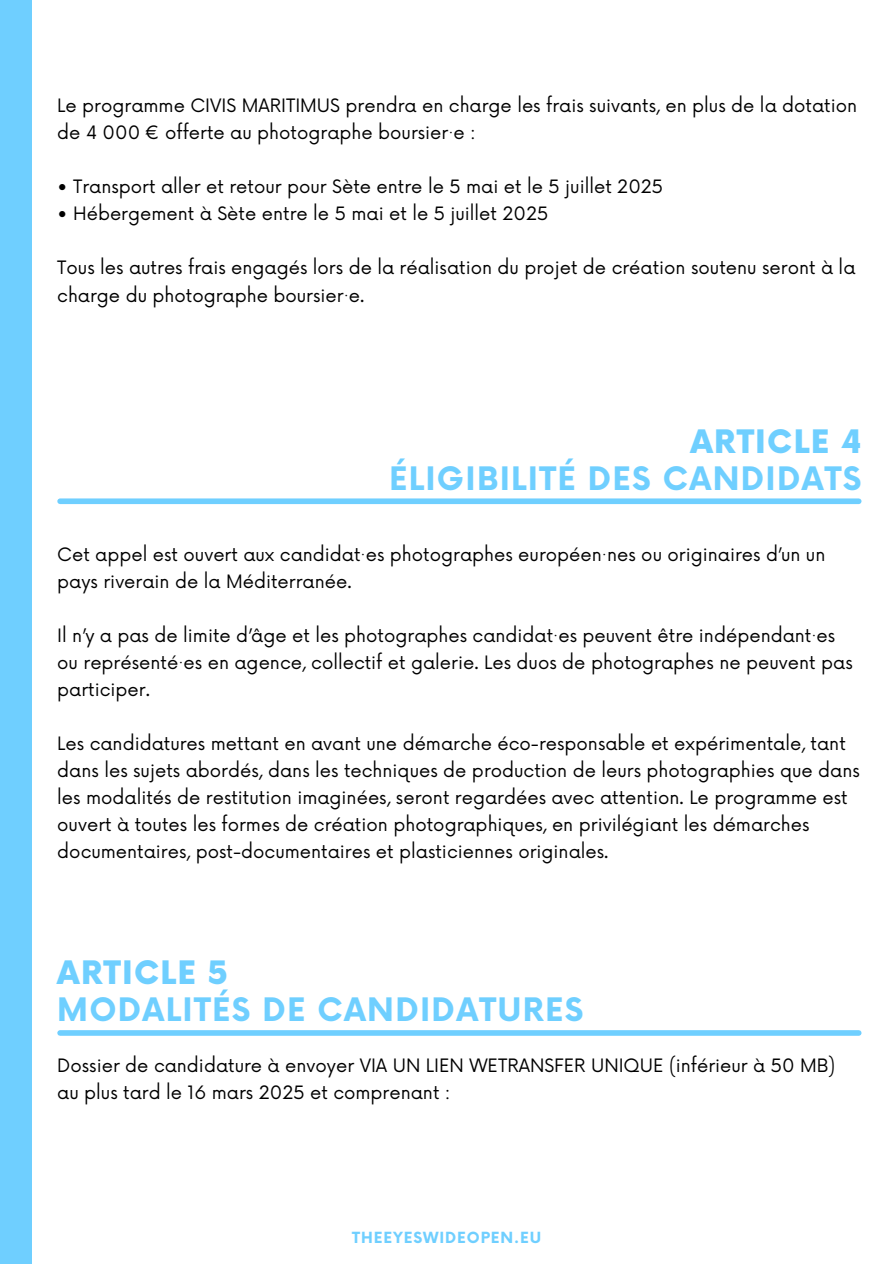
<style>
.page{position:relative;width:894px;height:1264px;background:#fff}
.page>*{position:absolute;margin:0;border:0;box-sizing:border-box;transform-origin:0 0}
.t1{font:700 31.5px/37.2px "Now";letter-spacing:.04em;color:#6fcfff;text-align:right}
.t2{font:18px/27px "Now";color:#000}
.t3{font:700 15px "Now";letter-spacing:.06em;color:#6fcfff}
.s1{font-weight:900}
</style>
<div class="page">
<div style="left:0;top:0;width:31px;height:1263px;background:#6fcfff"></div>
<div style="left:60px;top:498px;width:798px;height:6px;background:#6fcfff"></div>
<div style="left:60px;top:1030px;width:798px;height:5px;background:#6fcfff"></div>
<h2 class="t2" style="left:57px;top:92px;width:801px">Le programme CIVIS MARITIMUS prendra en charge les frais suivants, en plus de la dotation de 4 000 € offerte au photographe boursier·e :</h2>
<h2 class="t2" style="left:57px;top:173px;width:607px">• Transport aller et retour pour Sète entre le 5 mai et le 5 juillet 2025</h2>
<h2 class="t2" style="left:57px;top:200px;width:492px">• Hébergement à Sète entre le 5 mai et le 5 juillet 2025</h2>
<h2 class="t2" style="left:57px;top:254px;width:799px;line-height:28.2px">Tous les autres frais engagés lors de la réalisation du projet de création soutenu seront à la charge du photographe boursier·e.</h2>
<h1 class="t1" style="left:389px;top:424px;width:474px"><span class="s1">ARTICLE 4<br></span>ÉLIGIBILITÉ DES CANDIDATS</h1>
<h2 class="t2" style="left:57px;top:541px;width:769px">Cet appel est ouvert aux candidat·es photographes européen·nes ou originaires d’un un pays riverain de la Méditerranée.</h2>
<h2 class="t2" style="left:57px;top:622px;width:796px">Il n’y a pas de limite d’âge et les photographes candidat·es peuvent être indépendant·es ou représenté·es en agence, collectif et galerie. Les duos de photographes ne peuvent pas participer.</h2>
<h2 class="t2" style="left:57px;top:730px;width:803px">Les candidatures mettant en avant une démarche éco-responsable et expérimentale, tant dans les sujets abordés, dans les techniques de production de leurs photographies que dans les modalités de restitution imaginées, seront regardées avec attention. Le programme est ouvert à toutes les formes de création photographiques, en privilégiant les démarches documentaires, post-documentaires et plasticiennes originales.</h2>
<h1 class="t1" style="left:57px;top:956px;width:527px;text-align:left"><span class="s1">ARTICLE 5<br></span>MODALITÉS DE CANDIDATURES</h1>
<p class="t2" style="left:57px;top:1052px;width:779px">Dossier de candidature à envoyer VIA UN LIEN WETRANSFER UNIQUE (inférieur à 50 MB) au plus tard le 16 mars 2025 et comprenant :</p>
<p class="t3" style="left:352px;top:1229px;width:190px">THEEYESWIDEOPEN.EU</p>
</div>
